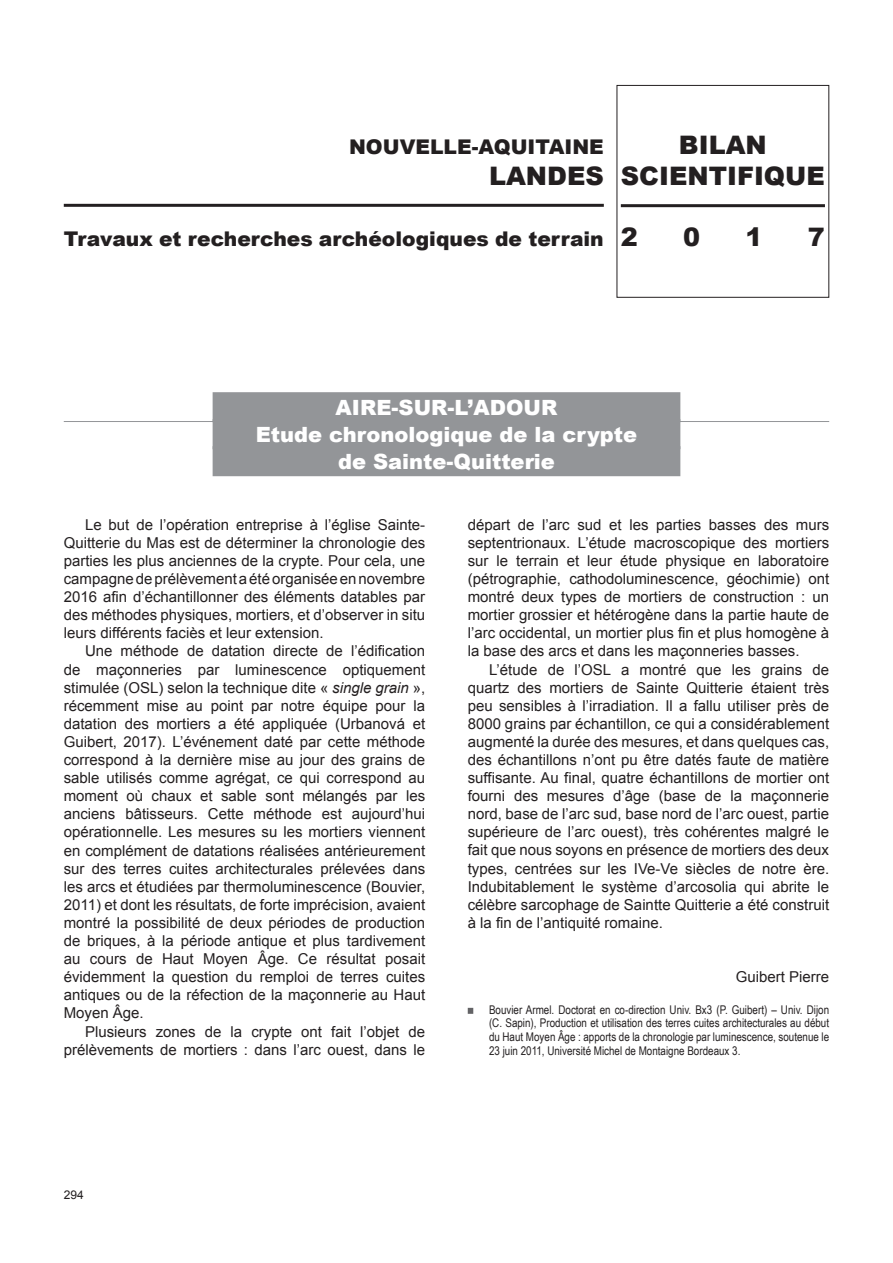
<style>
.page{position:relative;width:893px;height:1263px;background:#fff}
.page>*{position:absolute;margin:0;border:0;box-sizing:border-box;transform-origin:0 0}
.B_département{font:900 25.5px "Arial";color:#231f20}
.B_site{font:900 21px "Arial";color:#fff}
.B_commune{font:900 21px "Arial";color:#fff}
.B_titre_partie{font:900 20.25px "Arial";color:#231f20}
.B_txt{font:15px/18.1px "Arial";color:#231f20;text-align:justify}
.B_auteur{font:15px "Arial";color:#231f20}
.B_biblio{font:12px/13.6px "Arial Narrow";color:#231f20;text-align:justify}
.t1{font:12px "Arial";color:#231f20}
.s1{font-style:italic}
</style>
<div class="page">
<div style="left:617px;top:85px;width:212px;height:213px;border:1px solid #231f20"></div>
<hr style="left:621px;top:204px;width:204px;height:3px;background:#231f20">
<hr style="left:64px;top:204px;width:540px;height:3px;background:#231f20">
<div style="left:213px;top:392px;width:467px;height:30px;background:#939598"></div>
<hr style="left:64px;top:421px;width:765px;height:1px;background:#939598">
<div style="left:213px;top:419px;width:467px;height:30px;background:#939598"></div>
<div style="left:213px;top:446px;width:467px;height:30px;background:#939598"></div>
<svg style="left:468px;top:1008px;width:5px;height:6px"></svg>
<p class="B_titre_partie" style="left:349px;top:132px;width:256px">NOUVELLE-AQUITAINE</p>
<p class="B_département" style="left:489px;top:157px;width:116px">LANDES</p>
<p class="B_titre_partie" style="left:64px;top:224px;width:541px">Travaux et recherches archéologiques de terrain</p>
<p class="B_département" style="left:679px;top:127px;width:89px">BILAN</p>
<p class="B_département" style="left:621px;top:157px;width:205px">SCIENTIFIQUE</p>
<p class="B_département" style="left:621px;top:219px;width:19px">2</p>
<p class="B_département" style="left:683px;top:219px;width:19px">0</p>
<p class="B_département" style="left:746px;top:219px;width:19px">1</p>
<p class="B_département" style="left:808px;top:219px;width:19px">7</p>
<p class="B_commune" style="left:336px;top:392px;width:223px">AIRE-SUR-L’ADOUR</p>
<p class="B_site" style="left:256px;top:419px;width:383px">Etude chronologique de la crypte</p>
<p class="B_site" style="left:338px;top:446px;width:218px">de Sainte-Quitterie</p>
<p class="B_txt" style="left:64px;top:515px;width:363px;text-indent:21px">Le but de l’opération entreprise à l’église Sainte-Quitterie du Mas est de déterminer la chronologie des parties les plus anciennes de la crypte. Pour cela, une campagne de prélèvement a été organisée en novembre 2016 afin d’échantillonner des éléments datables par des méthodes physiques, mortiers, et d’observer in situ leurs différents faciès et leur extension.</p>
<p class="B_txt" style="left:64px;top:642px;width:363px;text-indent:21px">Une méthode de datation directe de l’édification de maçonneries par luminescence optiquement stimulée (OSL) selon la technique dite « <span class="s1">single grain</span> », récemment mise au point par notre équipe pour la datation des mortiers a été appliquée (Urbanová et Guibert, 2017). L’événement daté par cette méthode correspond à la dernière mise au jour des grains de sable utilisés comme agrégat, ce qui correspond au moment où chaux et sable sont mélangés par les anciens bâtisseurs. Cette méthode est aujourd’hui opérationnelle. Les mesures su les mortiers viennent en complément de datations réalisées antérieurement sur des terres cuites architecturales prélevées dans les arcs et étudiées par thermoluminescence (Bouvier, 2011) et dont les résultats, de forte imprécision, avaient montré la possibilité de deux périodes de production de briques, à la période antique et plus tardivement au cours de Haut Moyen Âge. Ce résultat posait évidemment la question du remploi de terres cuites antiques ou de la réfection de la maçonnerie au Haut Moyen Âge.</p>
<p class="B_txt" style="left:64px;top:1022px;width:363px;text-align:right">Plusieurs zones de la crypte ont fait l’objet de prélèvements de mortiers : dans l’arc ouest, dans le</p>
<p class="B_txt" style="left:468px;top:515px;width:363px">départ de l’arc sud et les parties basses des murs septentrionaux. L’étude macroscopique des mortiers sur le terrain et leur étude physique en laboratoire (pétrographie, cathodoluminescence, géochimie) ont montré deux types de mortiers de construction : un mortier grossier et hétérogène dans la partie haute de l’arc occidental, un mortier plus fin et plus homogène à la base des arcs et dans les maçonneries basses.</p>
<p class="B_txt" style="left:468px;top:660px;width:363px;text-indent:21px">L’étude de l’OSL a montré que les grains de quartz des mortiers de Sainte Quitterie étaient très peu sensibles à l’irradiation. Il a fallu utiliser près de 8000 grains par échantillon, ce qui a considérablement augmenté la durée des mesures, et dans quelques cas, des échantillons n’ont pu être datés faute de matière suffisante. Au final, quatre échantillons de mortier ont fourni des mesures d’âge (base de la maçonnerie nord, base de l’arc sud, base nord de l’arc ouest, partie supérieure de l’arc ouest), très cohérentes malgré le fait que nous soyons en présence de mortiers des deux types, centrées sur les IVe-Ve siècles de notre ère.<br>Indubitablement le système d’arcosolia qui abrite le célèbre sarcophage de Saintte Quitterie a été construit à la fin de l’antiquité romaine.</p>
<p class="B_auteur" style="left:736px;top:967px;width:95px">Guibert Pierre</p>
<p class="B_biblio" style="left:489px;top:1002px;width:342px">Bouvier Armel. Doctorat en co-direction Univ. Bx3 (P. Guibert) – Univ. Dijon (C. Sapin), Production et utilisation des terres cuites architecturales au début du Haut Moyen Âge : apports de la chronologie par luminescence, soutenue le 23 juin 2011, Université Michel de Montaigne Bordeaux 3.</p>
<p class="t1" style="left:64px;top:1187px;width:22px">294</p>
</div>
